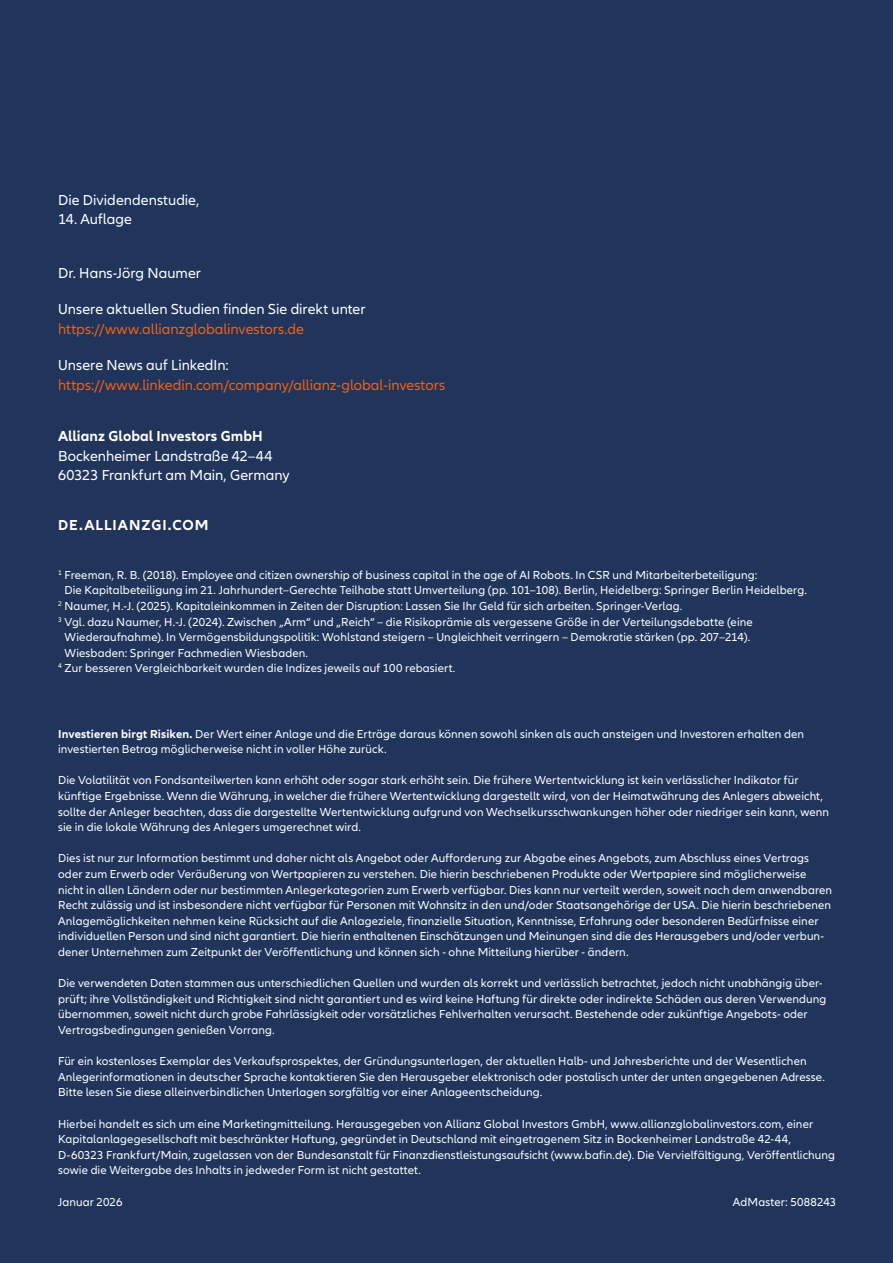
<style>
.page{position:relative;width:893px;height:1263px;background:#21345c}
.page>*{position:absolute;margin:0;border:0;box-sizing:border-box;transform-origin:0 0}
.t1{font:15px/19.5px "Allianz Neo";color:#fff}
.t2{font:15px "Allianz Neo";color:#eb6218}
.t3{font:700 15px "Allianz Neo";letter-spacing:.01em;color:#fff}
.t4{font:700 15px "Allianz Neo";letter-spacing:.065em;color:#fff}
.t5{font:12px/15.6px "Allianz Neo";letter-spacing:.01em;color:#fff}
.s1{font-weight:700}
</style>
<div class="page">
<p class="t1" style="left:58px;top:191px;width:143px">Die Dividendenstudie,</p>
<p class="t1" style="left:58px;top:210px;width:75px">14. Auflage</p>
<p class="t1" style="left:58px;top:264px;width:144px">Dr. Hans-Jörg Naumer</p>
<p class="t1" style="left:58px;top:300px;width:309px">Unsere aktuellen Studien finden Sie direkt unter</p>
<p class="t2" style="left:58px;top:320px;width:247px">https://www.allianzglobalinvestors.de</p>
<p class="t1" style="left:58px;top:356px;width:172px">Unsere News auf LinkedIn:</p>
<p class="t2" style="left:58px;top:376px;width:388px">https://www.linkedin.com/company/allianz-global-investors</p>
<p class="t3" style="left:58px;top:428px;width:206px">Allianz Global Investors GmbH</p>
<p class="t1" style="left:58px;top:447px;width:233px">Bockenheimer Landstraße 42–44<br>60323 Frankfurt am Main, Germany</p>
<p class="t4" style="left:58px;top:516px;width:152px">DE.ALLIANZGI.COM</p>
<p class="t5" style="left:58px;top:567px;width:701px"><sup>1</sup> Freeman, R. B. (2018). Employee and citizen ownership of business capital in the age of AI Robots. In CSR und Mitarbeiterbeteiligung:</p>
<p class="t5" style="left:65px;top:583px;width:744px">Die Kapitalbeteiligung im 21. Jahrhundert–Gerechte Teilhabe statt Umverteilung (pp. 101–108). Berlin, Heidelberg: Springer Berlin Heidelberg.</p>
<p class="t5" style="left:58px;top:598px;width:626px"><sup>2</sup> Naumer, H.-J. (2025). Kapitaleinkommen in Zeiten der Disruption: Lassen Sie Ihr Geld für sich arbeiten. Springer-Verlag.</p>
<p class="t5" style="left:58px;top:614px;width:696px"><sup>3</sup> Vgl. dazu Naumer, H.-J. (2024). Zwischen „Arm“ und „Reich“ – die Risikoprämie als vergessene Größe in der Verteilungsdebatte (eine</p>
<p class="t5" style="left:65px;top:630px;width:687px">Wiederaufnahme). In Vermögensbildungspolitik: Wohlstand steigern – Ungleichheit verringern – Demokratie stärken (pp. 207–214).</p>
<p class="t5" style="left:65px;top:645px;width:245px">Wiesbaden: Springer Fachmedien Wiesbaden.</p>
<p class="t5" style="left:58px;top:661px;width:399px"><sup>4</sup> Zur besseren Vergleichbarkeit wurden die Indizes jeweils auf 100 rebasiert.</p>
<p class="t5" style="left:58px;top:726px;width:747px"><span class="s1">Investieren birgt Risiken.</span> Der Wert einer Anlage und die Erträge daraus können sowohl sinken als auch ansteigen und Investoren erhalten den investierten Betrag möglicherweise nicht in voller Höhe zurück.</p>
<p class="t5" style="left:58px;top:773px;width:772px">Die Volatilität von Fondsanteilwerten kann erhöht oder sogar stark erhöht sein. Die frühere Wertentwicklung ist kein verlässlicher Indikator für künftige Ergebnisse. Wenn die Währung, in welcher die frühere Wertentwicklung dargestellt wird, von der Heimatwährung des Anlegers abweicht, sollte der Anleger beachten, dass die dargestellte Wertentwicklung aufgrund von Wechselkursschwankungen höher oder niedriger sein kann, wenn sie in die lokale Währung des Anlegers umgerechnet wird.</p>
<p class="t5" style="left:58px;top:851px;width:775px">Dies ist nur zur Information bestimmt und daher nicht als Angebot oder Aufforderung zur Abgabe eines Angebots, zum Abschluss eines Vertrags oder zum Erwerb oder Veräußerung von Wertpapieren zu verstehen. Die hierin beschriebenen Produkte oder Wertpapiere sind möglicherweise nicht in allen Ländern oder nur bestimmten Anlegerkategorien zum Erwerb verfügbar. Dies kann nur verteilt werden, soweit nach dem anwendbaren Recht zulässig und ist insbesondere nicht verfügbar für Personen mit Wohnsitz in den und/oder Staatsangehörige der USA. Die hierin beschriebenen Anlagemöglichkeiten nehmen keine Rücksicht auf die Anlageziele, finanzielle Situation, Kenntnisse, Erfahrung oder besonderen Bedürfnisse einer individuellen Person und sind nicht garantiert. Die hierin enthaltenen Einschätzungen und Meinungen sind die des Herausgebers und/oder verbun&shy;dener Unternehmen zum Zeitpunkt der Veröffentlichung und können sich - ohne Mitteilung hierüber - ändern.</p>
<p class="t5" style="left:58px;top:976px;width:770px">Die verwendeten Daten stammen aus unterschiedlichen Quellen und wurden als korrekt und verlässlich betrachtet, jedoch nicht unabhängig über&shy;prüft; ihre Vollständigkeit und Richtigkeit sind nicht garantiert und es wird keine Haftung für direkte oder indirekte Schäden aus deren Verwendung übernommen, soweit nicht durch grobe Fahrlässigkeit oder vorsätzliches Fehlverhalten verursacht. Bestehende oder zukünftige Angebots- oder Vertragsbedingungen genießen Vorrang.</p>
<p class="t5" style="left:58px;top:1054px;width:768px">Für ein kostenloses Exemplar des Verkaufsprospektes, der Gründungsunterlagen, der aktuellen Halb- und Jahresberichte und der Wesentlichen<br>Anlegerinformationen in deutscher Sprache kontaktieren Sie den Herausgeber elektronisch oder postalisch unter der unten angegebenen Adresse.<br>Bitte lesen Sie diese alleinverbindlichen Unterlagen sorgfältig vor einer Anlageentscheidung.</p>
<p class="t5" style="left:58px;top:1116px;width:778px">Hierbei handelt es sich um eine Marketingmitteilung. Herausgegeben von Allianz Global Investors GmbH, www.allianzglobalinvestors.com, einer Kapitalanlagegesellschaft mit beschränkter Haftung, gegründet in Deutschland mit eingetragenem Sitz in Bockenheimer Landstraße 42-44, D-60323 Frankfurt/Main, zugelassen von der Bundesanstalt für Finanzdienstleistungsaufsicht (www.bafin.de). Die Vervielfältigung, Veröffentlichung sowie die Weitergabe des Inhalts in jedweder Form ist nicht gestattet.</p>
<p class="t5" style="left:58px;top:1194px;width:66px">Januar 2026</p>
<p class="t5" style="left:733px;top:1194px;width:105px">AdMaster: 5088243</p>
</div>
